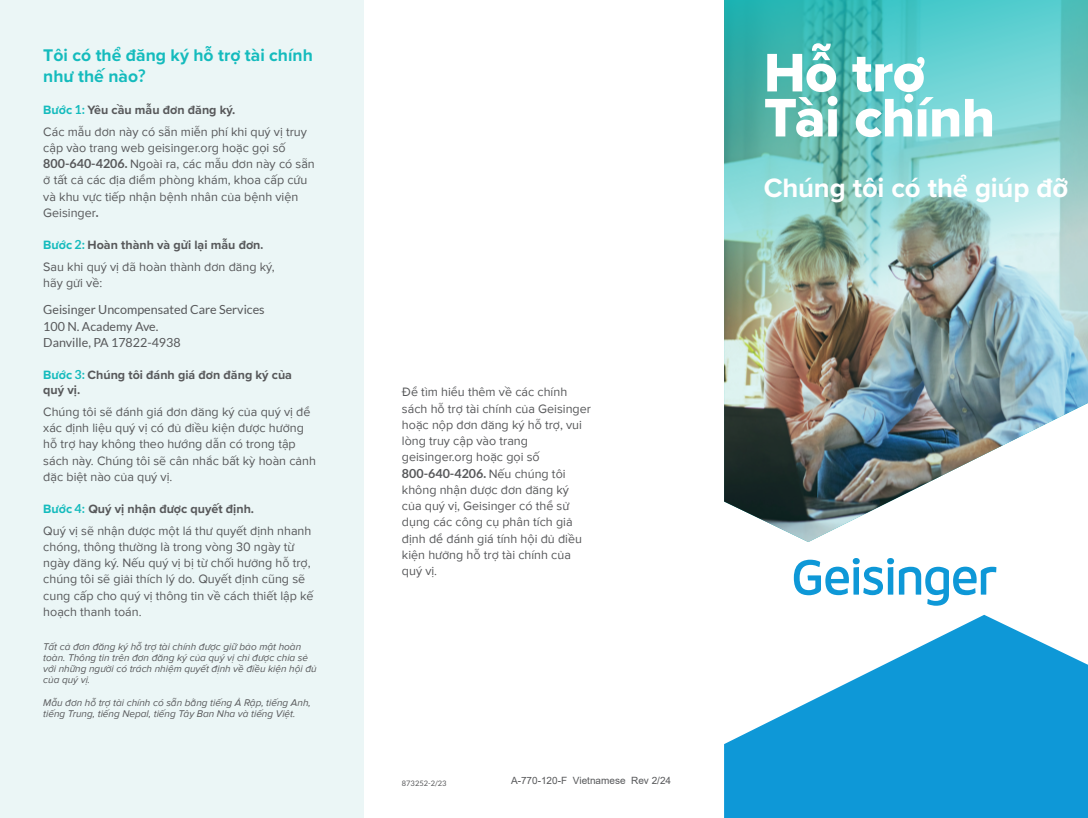
<style>
.page{position:relative;width:1088px;height:818px;background:#fff}
.page>*{position:absolute;margin:0;border:0;box-sizing:border-box;transform-origin:0 0}
.t1{font:56.25px/45px "Proxima Nova Extrabld";letter-spacing:-.01em;color:#fff}
.t2{font:700 27.5px "Proxima Nova";letter-spacing:-.005em;color:#fff}
.t3{font:700 17.5px/21px "Proxima Nova";color:#14bbbd}
.t4{font:12.5px/16.2px "Proxima Nova";color:#57585a}
.t5{font:12.5px/16.2px "Lato";color:#57585a}
.t6{font:700 12.5px/15px "Proxima Nova";color:#57585a}
.t7{font:700 12.5px "Lato";color:#57585a}
.t8{font:italic 10px/11.2px "Proxima Nova";color:#57585a}
.t9{font:10px "Arial";color:#57585a}
.t10{font:7.5px "Lato";color:#57585a}
.s1{font-family:"Lato"}
.s2{font-weight:700;color:#14bbbd}
.s3{font-family:"Lato";font-weight:700;color:#14bbbd}
.s4{font-weight:700}
.s5{font-family:"Lato";font-weight:700}
.s6{color:#14bbbd}
.s7{font-family:"Lato";color:#14bbbd}
.s8{font-family:"Proxima Nova";font-weight:400}
</style>
<div class="page">
<div style="left:0;top:0;width:364px;height:818px;background:#ebf6f6"></div>
<svg style="left:793px;top:558px;width:203px;height:47px"></svg>
<svg style="left:724px;top:614px;width:364px;height:204px;fill:#0e98d7"></svg>
<img style="left:724px;top:0;width:364px;height:542px">
<svg style="left:1083px;top:0;width:5px;height:5px"></svg>
<svg style="left:1083px;top:813px;width:5px;height:5px"></svg>
<h3 class="t3" style="left:43px;top:44px;width:271px">Tôi có thể đăng ký hỗ trợ tài chính như thế nào<span class="s1">?</span></h3>
<p class="t4" style="left:43px;top:99px;width:265px;line-height:21.9px"><span class="s2">Bước</span> <span class="s3">1:</span> <span class="s4">Yêu cầu mẫu đơn đăng ký.<br></span>Các mẫu đơn này có sẵn miễn phí khi quý vị truy</p>
<p class="t4" style="left:43px;top:140px;width:273px">cập vào trang web geisinger.org hoặc gọi số <span class="s5">800-640-4206.</span> Ngoài ra, các mẫu đơn này có sẵn ở tất cả các địa điểm phòng khám, khoa cấp cứu và khu vực tiếp nhận bệnh nhân của bệnh viện Geisinger<span class="s5">.</span></p>
<p class="t4" style="left:43px;top:234px;width:233px;line-height:21.9px"><span class="s2">Bước</span> <span class="s3">2:</span> <span class="s4">Hoàn thành và gửi lại mẫu đơn</span><span class="s5">.<br></span>Sau khi quý vị đã hoàn thành đơn đăng ký,</p>
<p class="t4" style="left:43px;top:275px;width:60px">hãy gửi về:</p>
<p class="t5" style="left:43px;top:302px;width:223px">Geisinger Uncompensated Care Services<br>100 N. Academy Ave.<br>Danville, PA 17822-4938</p>
<p class="t6" style="left:43px;top:367px;width:250px"><span class="s6">Bước</span> <span class="s7">3:</span> Chúng tôi đánh giá đơn đăng ký của quý vị.</p>
<p class="t4" style="left:43px;top:404px;width:274px">Chúng tôi sẽ đánh giá đơn đăng ký của quý vị để xác định liệu quý vị có đủ điều kiện được hưởng hỗ trợ hay không theo hướng dẫn có trong tập sách này. Chúng tôi sẽ cân nhắc bất kỳ hoàn cảnh đặc biệt nào của quý vị.</p>
<p class="t4" style="left:43px;top:498px;width:269px;line-height:21.9px"><span class="s2">Bước</span> <span class="s3">4:</span> <span class="s4">Quý vị nhận được quyết định.<br></span>Quý vị sẽ nhận được một lá thư quyết định nhanh</p>
<p class="t4" style="left:43px;top:539px;width:271px">chóng, thông thường là trong vòng 30 ngày từ ngày đăng ký. Nếu quý vị bị từ chối hưởng hỗ trợ, chúng tôi sẽ giải thích lý do. Quyết định cũng sẽ cung cấp cho quý vị thông tin về cách thiết lập kế hoạch thanh toán.</p>
<p class="t8" style="left:43px;top:641px;width:275px">Tất cả đơn đăng ký hỗ trợ tài chính được giữ bảo mật hoàn toàn. Thông tin trên đơn đăng ký của quý vị chỉ được chia sẻ với những người có trách nhiệm quyết định về điều kiện hội đủ của quý vị.</p>
<p class="t8" style="left:43px;top:697px;width:269px">Mẫu đơn hỗ trợ tài chính có sẵn bằng tiếng Ả Rập, tiếng Anh, tiếng Trung, tiếng Nepal, tiếng Tây Ban Nha và tiếng Việt.</p>
<p class="t4" style="left:402px;top:384px;width:190px">Để tìm hiểu thêm về các chính sách hỗ trợ tài chính của Geisinger hoặc nộp đơn đăng ký hỗ trợ, vui lòng truy cập vào trang geisinger.org hoặc gọi số</p>
<p class="t7" style="left:402px;top:466px;width:165px">800-640-4206. <span class="s8">Nếu chúng tôi</span></p>
<p class="t4" style="left:402px;top:482px;width:181px">không nhận được đơn đăng ký của quý vị, Geisinger có thể sử dụng các công cụ phân tích giả định để đánh giá tính hội đủ điều kiện hưởng hỗ trợ tài chính của quý vị.</p>
<p class="t10" style="left:402px;top:779px;width:46px">873252-2/23</p>
<p class="t9" style="left:511px;top:773px;width:162px">A-770-120-F Vietnamese Rev 2/24</p>
<h1 class="t1" style="left:764px;top:49px;width:233px">Hỗ trợ<br>Tài chính</h1>
<h2 class="t2" style="left:764px;top:167px;width:306px">Chúng tôi có thể giúp đỡ</h2>
</div>
